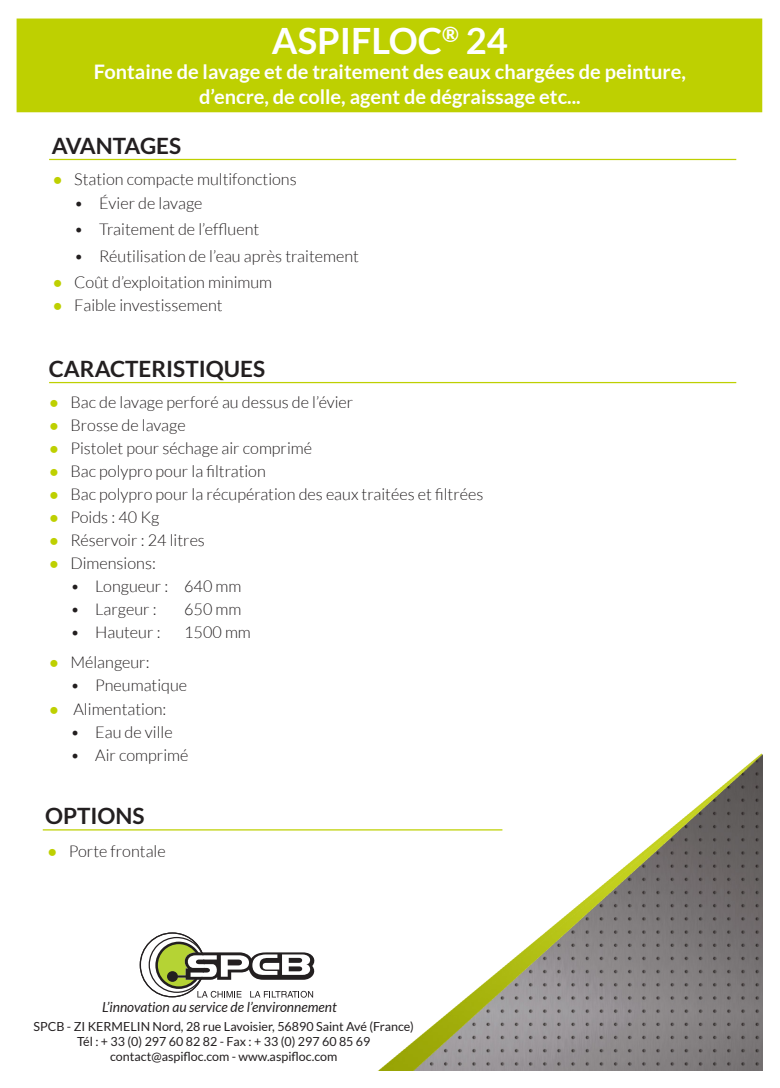
<style>
.page{position:relative;width:780px;height:1088px;background:#fff}
.page>*{position:absolute;margin:0;border:0;box-sizing:border-box;transform-origin:0 0}
.t1{font:700 36.25px "Lato";color:#fff}
.t2{font:700 22.5px "Lato";color:#231f20}
.t3{font:700 20px/25px "Lato";color:#fff;text-align:center}
.t4{font:300 16.25px "Lato";color:#231f20}
.t5{font:italic 13.75px "Lato";color:#231f20}
.t6{font:12.5px/15px "Lato";color:#231f20;text-align:center}
.s1{font-family:"Arial";font-weight:700;color:#bed001}
</style>
<div class="page">
<hr style="left:49px;top:159px;width:687px;height:1px;background:#bed001">
<hr style="left:49px;top:382px;width:687px;height:1px;background:#bed001">
<hr style="left:43px;top:829px;width:459px;height:1px;background:#bed001">
<div style="left:17px;top:19px;width:745px;height:93px;background:#bed001"></div>
<svg style="left:140px;top:932px;width:175px;height:65px"></svg>
<img style="left:390px;top:753px;width:372px;height:317px">
<p class="t1" style="left:272px;top:20px;width:237px">ASPIFLOC<sup>®</sup> 24</p>
<p class="t3" style="left:94px;top:59px;width:593px">Fontaine de lavage et de traitement des eaux chargées de peinture, d’encre, de colle, agent de dégraissage etc...</p>
<p class="t2" style="left:52px;top:133px;width:131px">AVANTAGES</p>
<p class="t4" style="left:53px;top:171px;width:245px"><span class="s1">●</span> Station compacte multifonctions</p>
<p class="t4" style="left:74px;top:194px;width:130px">• Évier de lavage</p>
<p class="t4" style="left:74px;top:221px;width:186px">• Traitement de l’effluent</p>
<p class="t4" style="left:74px;top:247px;width:286px">• Réutilisation de l’eau après traitement</p>
<p class="t4" style="left:53px;top:274px;width:221px"><span class="s1">●</span> Coût d’exploitation minimum</p>
<p class="t4" style="left:53px;top:297px;width:171px"><span class="s1">●</span> Faible investissement</p>
<p class="t2" style="left:49px;top:355px;width:218px">CARACTERISTIQUES</p>
<p class="t4" style="left:49px;top:393px;width:306px"><span class="s1">●</span> Bac de lavage perforé au dessus de l’évier</p>
<p class="t4" style="left:49px;top:416px;width:138px"><span class="s1">●</span> Brosse de lavage</p>
<p class="t4" style="left:49px;top:439px;width:264px"><span class="s1">●</span> Pistolet pour séchage air comprimé</p>
<p class="t4" style="left:49px;top:462px;width:218px"><span class="s1">●</span> Bac polypro pour la filtration</p>
<p class="t4" style="left:49px;top:485px;width:436px"><span class="s1">●</span> Bac polypro pour la récupération des eaux traitées et filtrées</p>
<p class="t4" style="left:49px;top:508px;width:112px"><span class="s1">●</span> Poids : 40 Kg</p>
<p class="t4" style="left:49px;top:531px;width:157px"><span class="s1">●</span> Réservoir : 24 litres</p>
<p class="t4" style="left:49px;top:554px;width:108px"><span class="s1">●</span> Dimensions:</p>
<p class="t4" style="left:70px;top:578px;width:172px">• Longueur : 640 mm</p>
<p class="t4" style="left:70px;top:601px;width:88px">• Largeur :</p>
<p class="t4" style="left:184px;top:601px;width:59px">650 mm</p>
<p class="t4" style="left:70px;top:624px;width:92px">• Hauteur :</p>
<p class="t4" style="left:184px;top:624px;width:68px">1500 mm</p>
<p class="t4" style="left:49px;top:654px;width:102px"><span class="s1">●</span> Mélangeur:</p>
<p class="t4" style="left:70px;top:677px;width:118px">• Pneumatique</p>
<p class="t4" style="left:49px;top:700px;width:119px"><span class="s1">●</span> Alimentation:</p>
<p class="t4" style="left:70px;top:723px;width:104px">• Eau de ville</p>
<p class="t4" style="left:70px;top:746px;width:120px">• Air comprimé</p>
<p class="t2" style="left:45px;top:803px;width:101px">OPTIONS</p>
<p class="t4" style="left:47px;top:842px;width:120px"><span class="s1">●</span> Porte frontale</p>
<p class="t5" style="left:102px;top:1000px;width:236px">L’innovation au service de l’environnement</p>
<p class="t6" style="left:34px;top:1019px;width:382px">SPCB - ZI KERMELIN Nord, 28 rue Lavoisier, 56890 Saint Avé (France)<br>Tél : + 33 (0) 297 60 82 82 - Fax : + 33 (0) 297 60 85 69 contact@aspifloc.com - www.aspifloc.com</p>
</div>
